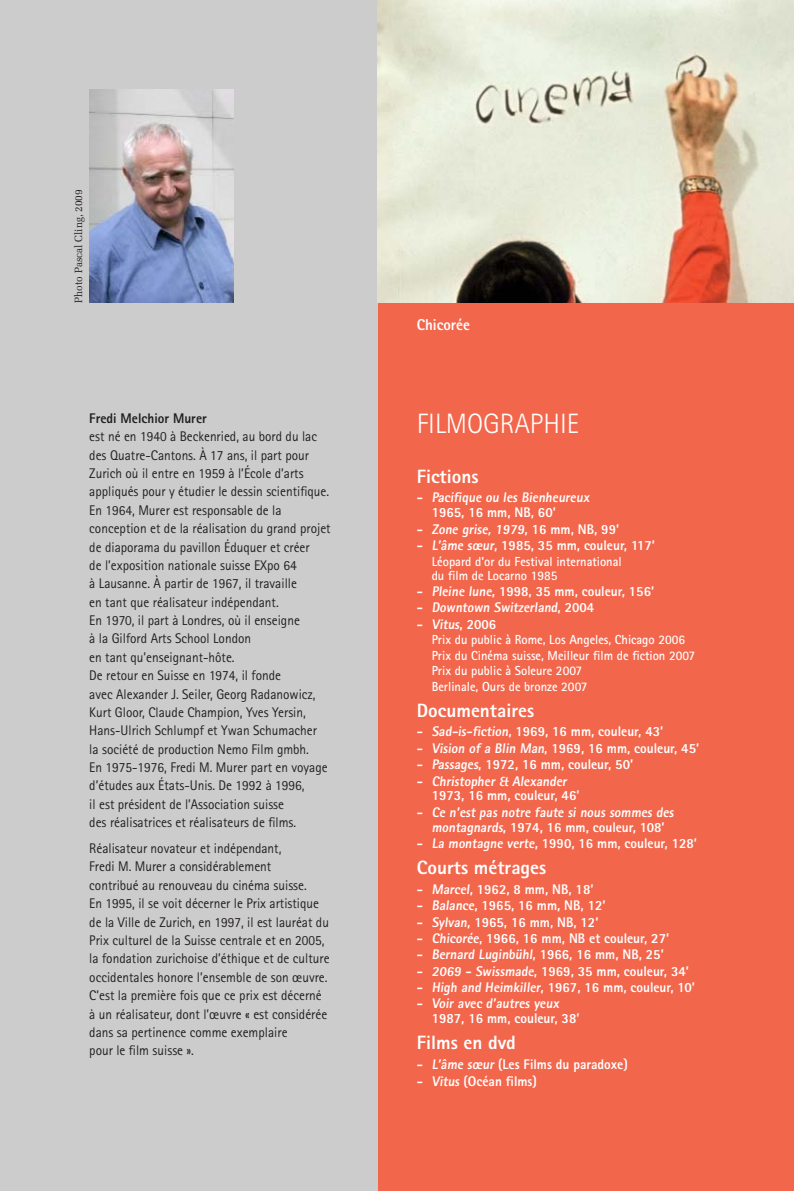
<style>
.page{position:relative;width:794px;height:1191px;background:#f2664c}
.page>*{position:absolute;margin:0;border:0;box-sizing:border-box;transform-origin:0 0}
.t1{font:300 28px "Rotis Sans Serif";color:#fff}
.t2{font:800 19.25px "Rotis Sans Serif";color:#fff}
.t3{font:800 15.75px "Rotis Sans Serif";color:#fff;scale:.95 1}
.t4{font:14px/18.4px "Rotis Sans Serif";color:#231f20;scale:.95 1}
.t5{font:800 14px/14.9px "Rotis Sans Serif";color:#fff;scale:.95 1}
.t6{font:800 14px "Rotis Sans Serif";color:#231f20;scale:.95 1}
.t7{font:700 13.12px/15.6px "Rotis Sans Serif";color:#fff;scale:.95 1}
.t8{font:10.5px "Melior";color:#231f20;scale:.95 1}
</style>
<div class="page">
<div style="left:0;top:0;width:377px;height:1191px;background:#cccccd"></div>
<img style="left:89px;top:89px;width:144px;height:214px">
<img style="left:377px;top:0;width:417px;height:303px">
<p class="t8" style="left:73px;top:303px;width:121px;rotate:-90deg">Photo Pascal Cling, 2009</p>
<p class="t6" style="left:89px;top:413px;width:125px">Fredi Melchior Murer</p>
<p class="t4" style="left:89px;top:429px;width:255px">est né en 1940 à Beckenried, au bord du lac des Quatre-Cantons. À 17 ans, il part pour Zurich où il entre en 1959 à l’École d’arts appliqués pour y étudier le dessin scientifique.<br>En 1964, Murer est responsable de la conception et de la réalisation du grand projet de diaporama du pavillon Éduquer et créer<br>de l’exposition nationale suisse EXpo 64<br>à Lausanne. À partir de 1967, il travaille<br>en tant que réalisateur indépendant.<br>En 1970, il part à Londres, où il enseigne<br>à la Gilford Arts School London<br>en tant qu’enseignant-hôte.<br>De retour en Suisse en 1974, il fonde<br>avec Alexander J. Seiler, Georg Radanowicz, Kurt Gloor, Claude Champion, Yves Yersin, Hans-Ulrich Schlumpf et Ywan Schumacher<br>la société de production Nemo Film gmbh.<br>En 1975-1976, Fredi M. Murer part en voyage d’études aux États-Unis. De 1992 à 1996,<br>il est président de l’Association suisse<br>des réalisatrices et réalisateurs de films.</p>
<p class="t4" style="left:89px;top:840px;width:254px">Réalisateur novateur et indépendant,<br>Fredi M. Murer a considérablement<br>contribué au renouveau du cinéma suisse.<br>En 1995, il se voit décerner le Prix artistique de la Ville de Zurich, en 1997, il est lauréat du Prix culturel de la Suisse centrale et en 2005, la fondation zurichoise d’éthique et de culture occidentales honore l’ensemble de son œuvre.<br>C’est la première fois que ce prix est décerné à un réalisateur, dont l’œuvre « est considérée dans sa pertinence comme exemplaire<br>pour le film suisse ».</p>
<p class="t3" style="left:417px;top:319px;width:58px">Chicorée</p>
<h1 class="t1" style="left:417px;top:414px;width:164px">FILMOGRAPHIE</h1>
<h2 class="t2" style="left:417px;top:469px;width:63px">Fictions</h2>
<p class="t5" style="left:432px;top:491px;width:169px;text-indent:-15px">- Pacifique ou les Bienheureux<br>1965, 16 mm, NB, 60’</p>
<p class="t5" style="left:417px;top:523px;width:215px">- Zone grise, 1979, 16 mm, NB, 99’</p>
<p class="t5" style="left:417px;top:539px;width:252px">- L’âme sœur, 1985, 35 mm, couleur, 117’</p>
<p class="t7" style="left:432px;top:555px;width:201px;line-height:14px">Léopard d’or du Festival international du film de Locarno 1985</p>
<p class="t5" style="left:417px;top:585px;width:251px">- Pleine lune, 1998, 35 mm, couleur, 156’</p>
<p class="t5" style="left:417px;top:601px;width:188px">- Downtown Switzerland, 2004</p>
<p class="t5" style="left:417px;top:618px;width:85px">- Vitus, 2006</p>
<p class="t7" style="left:432px;top:633px;width:279px">Prix du public à Rome, Los Angeles, Chicago 2006<br>Prix du Cinéma suisse, Meilleur film de fiction 2007<br>Prix du public à Soleure 2007<br>Berlinale, Ours de bronze 2007</p>
<h2 class="t2" style="left:417px;top:703px;width:119px">Documentaires</h2>
<p class="t5" style="left:417px;top:725px;width:261px">- Sad-is-fiction, 1969, 16 mm, couleur, 43’</p>
<p class="t5" style="left:417px;top:742px;width:299px">- Vision of a Blin Man, 1969, 16 mm, couleur, 45’</p>
<p class="t5" style="left:417px;top:758px;width:229px">- Passages, 1972, 16 mm, couleur, 50’</p>
<p class="t5" style="left:432px;top:774px;width:157px;text-indent:-15px">- Christopher &amp; Alexander<br>1973, 16 mm, couleur, 46’</p>
<p class="t5" style="left:417px;top:806px;width:274px;text-align:center">- Ce n’est pas notre faute si nous sommes des montagnards, 1974, 16 mm, couleur, 108’</p>
<p class="t5" style="left:417px;top:837px;width:296px">- La montagne verte, 1990, 16 mm, couleur, 128’</p>
<h2 class="t2" style="left:417px;top:860px;width:131px">Courts métrages</h2>
<p class="t5" style="left:417px;top:883px;width:188px">- Marcel, 1962, 8 mm, NB, 18’</p>
<p class="t5" style="left:417px;top:899px;width:200px">- Balance, 1965, 16 mm, NB, 12’</p>
<p class="t5" style="left:417px;top:915px;width:193px">- Sylvan, 1965, 16 mm, NB, 12’</p>
<p class="t5" style="left:417px;top:932px;width:267px">- Chicorée, 1966, 16 mm, NB et couleur, 27’</p>
<p class="t5" style="left:417px;top:948px;width:261px">- Bernard Luginbühl, 1966, 16 mm, NB, 25’</p>
<p class="t5" style="left:417px;top:965px;width:288px">- 2069 - Swissmade, 1969, 35 mm, couleur, 34’</p>
<p class="t5" style="left:417px;top:981px;width:294px">- High and Heimkiller, 1967, 16 mm, couleur, 10’</p>
<p class="t5" style="left:432px;top:997px;width:157px;text-indent:-15px">- Voir avec d’autres yeux<br>1987, 16 mm, couleur, 38’</p>
<h2 class="t2" style="left:417px;top:1035px;width:101px">Films en dvd</h2>
<p class="t5" style="left:417px;top:1058px;width:223px">- L’âme sœur (Les Films du paradoxe)</p>
<p class="t5" style="left:417px;top:1074px;width:128px">- Vitus (Océan films)</p>
</div>
